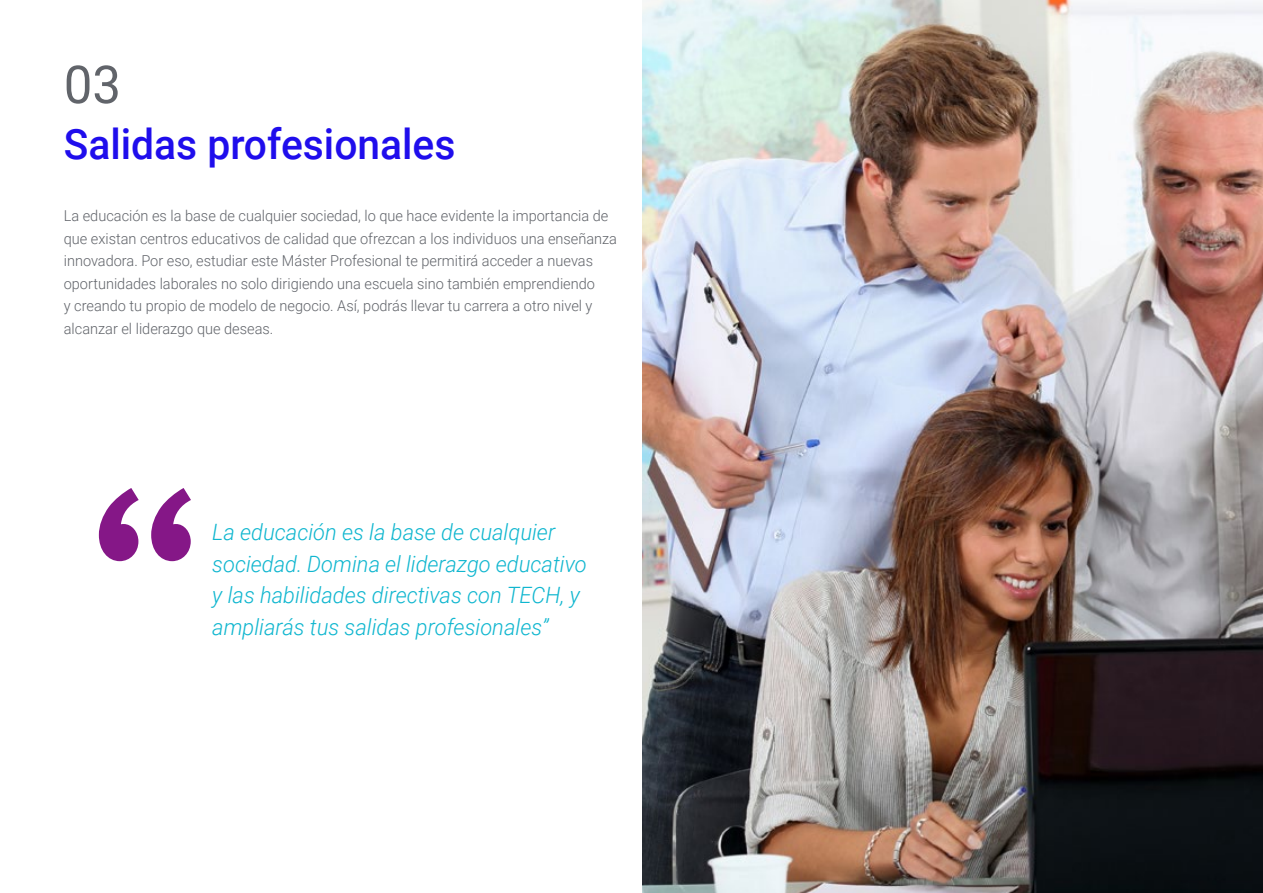
<style>
.page{position:relative;width:1263px;height:893px;background:#fff}
.page>*{position:absolute;margin:0;border:0;box-sizing:border-box;transform-origin:0 0}
.t1{font:52.5px "Roboto";color:#61646a}
.t2{font:500 42px "Roboto";color:#1f0dec}
.t3{font:italic 300 22.5px/31.5px "Roboto";color:#0fb6cf}
.t4{font:300 15px/22.5px "Roboto";color:#61646a}
</style>
<div class="page">
<img style="left:642px;top:0;width:621px;height:893px">
<svg style="left:99px;top:488px;width:92px;height:73px"></svg>
<h1 class="t1" style="left:64px;top:48px;width:59px">03</h1>
<h2 class="t2" style="left:64px;top:115px;width:393px">Salidas profesionales</h2>
<p class="t4" style="left:64px;top:204px;width:555px">La educación es la base de cualquier sociedad, lo que hace evidente la importancia de que existan centros educativos de calidad que ofrezcan a los individuos una enseñanza innovadora. Por eso, estudiar este Máster Profesional te permitirá acceder a nuevas oportunidades laborales no solo dirigiendo una escuela sino también emprendiendo<br>y creando tu propio de modelo de negocio. Así, podrás llevar tu carrera a otro nivel y alcanzar el liderazgo que deseas.</p>
<h3 class="t3" style="left:212px;top:516px;width:376px">La educación es la base de cualquier sociedad. Domina el liderazgo educativo y las habilidades directivas con TECH, y ampliarás tus salidas profesionales”</h3>
</div>
